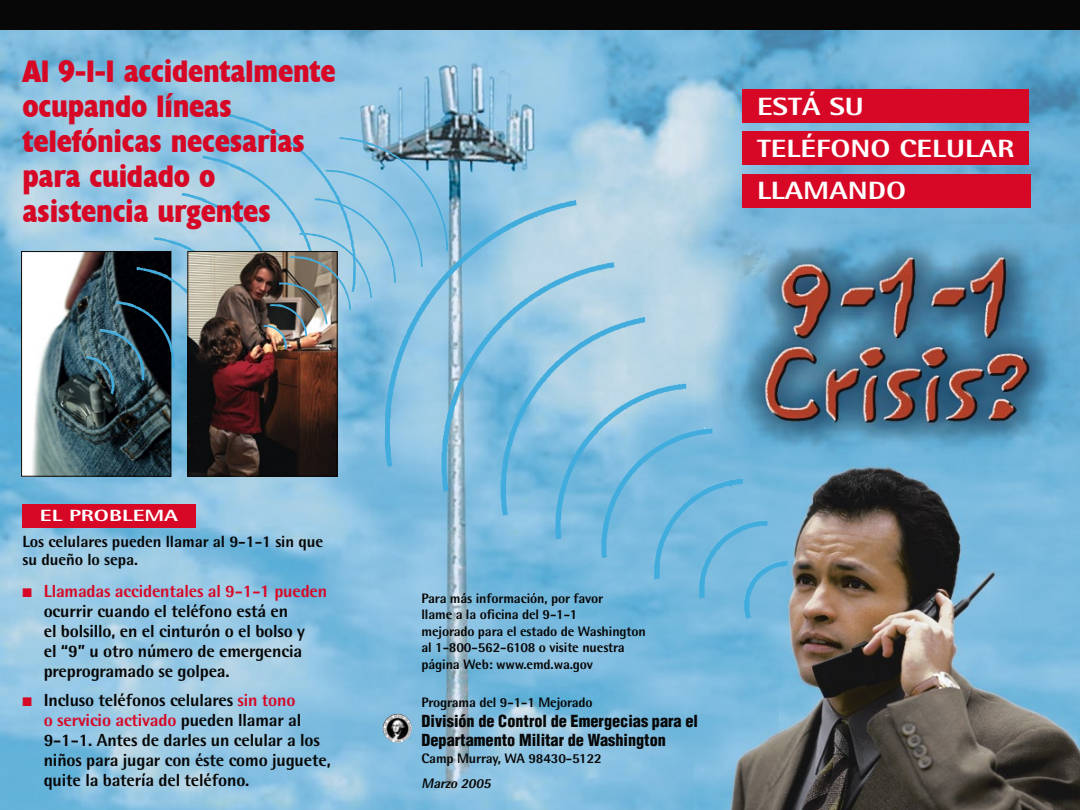
<style>
.page{position:relative;width:1080px;height:810px;background:#fff}
.page>*{position:absolute;margin:0;border:0;box-sizing:border-box;transform-origin:0 0}
.t1{font:700 condensed 31.25px/35px "Humanist 521 BT Xtra";letter-spacing:-.01em;color:#d70826}
.t2{font:800 25px/42.1px "Rotis Semi Sans";color:#fff;scale:1.2 1}
.t3{font:800 17.5px/20px "Rotis Semi Sans";letter-spacing:-.01em;color:#070707}
.t4{font:900 condensed 16.25px/19.5px "Helvetica";color:#070707}
.t5{font:800 16.25px/17.5px "Rotis Semi Sans";letter-spacing:-.005em;color:#070707}
.t6{font:800 16.25px "Rotis Semi Sans";color:#fff;scale:1.4 1}
.t7{font:800 13.75px/16.5px "Rotis Semi Sans";letter-spacing:-.01em;color:#070707}
.t8{font:italic 800 13.75px "Rotis Semi Sans";color:#070707}
.s1{color:#d70826}
</style>
<div class="page">
<img style="left:0;top:30px;width:1080px;height:780px">
<img style="left:744px;top:560px;width:44px;height:58px">
<img style="left:23px;top:253px;width:146px;height:222px">
<div style="left:21px;top:251px;width:150px;height:226px;border:1px solid #070707"></div>
<div style="left:742px;top:174px;width:288px;height:34px;background:#d70826"></div>
<div style="left:742px;top:131px;width:287px;height:34px;background:#d70826"></div>
<div style="left:742px;top:89px;width:287px;height:34px;background:#d70826"></div>
<img style="left:383px;top:717px;width:13px;height:26px">
<div style="left:0;top:0;width:1080px;height:30px;background:#070707"></div>
<img style="left:86px;top:329px;width:56px;height:65px">
<img style="left:190px;top:253px;width:146px;height:221px">
<div style="left:188px;top:251px;width:150px;height:225px;border:1px solid #070707"></div>
<img style="left:263px;top:304px;width:43px;height:46px">
<div style="left:22px;top:504px;width:174px;height:24px;background:#d70826"></div>
<h1 class="t1" style="left:22px;top:53px;width:315px">Al 9-1-1 accidentalmente ocupando líneas telefónicas necesarias para cuidado o asistencia urgentes</h1>
<h2 class="t2" style="left:757px;top:85px;width:216px">ESTÁ SU<br>TELÉFONO CELULAR<br>LLAMANDO</h2>
<p class="t6" style="left:40px;top:505px;width:100px">EL PROBLEMA</p>
<p class="t5" style="left:22px;top:533px;width:302px">Los celulares pueden llamar al 9-1-1 sin que su dueño lo sepa.</p>
<p class="t3" style="left:44px;top:581px;width:285px;text-indent:-21px"><span class="s1">■ Llamadas accidentales al 9-1-1 pueden </span>ocurrir cuando el teléfono está en<br>el bolsillo, en el cinturón o el bolso y<br>el “9” u otro número de emergencia preprogramado se golpea.</p>
<p class="t3" style="left:44px;top:690px;width:289px;text-indent:-21px"><span class="s1">■</span> Incluso teléfonos celulares <span class="s1">sin tono<br>o servicio activado</span> pueden llamar al 9-1-1. Antes de darles un celular a los niños para jugar con éste como juguete, quite la batería del teléfono.</p>
<p class="t7" style="left:422px;top:590px;width:226px">Para más información, por favor<br>llame a la oficina del 9-1-1<br>mejorado para el estado de Washington al 1-800-562-6108 o visite nuestra página Web: www.emd.wa.gov</p>
<p class="t7" style="left:422px;top:694px;width:173px">Programa del 9-1-1 Mejorado</p>
<p class="t4" style="left:422px;top:711px;width:278px">División de Control de Emergecias para el<br>Departamento Militar de Washington</p>
<p class="t7" style="left:422px;top:749px;width:182px">Camp Murray, WA 98430-5122</p>
<p class="t8" style="left:422px;top:774px;width:74px">Marzo 2005</p>
</div>
